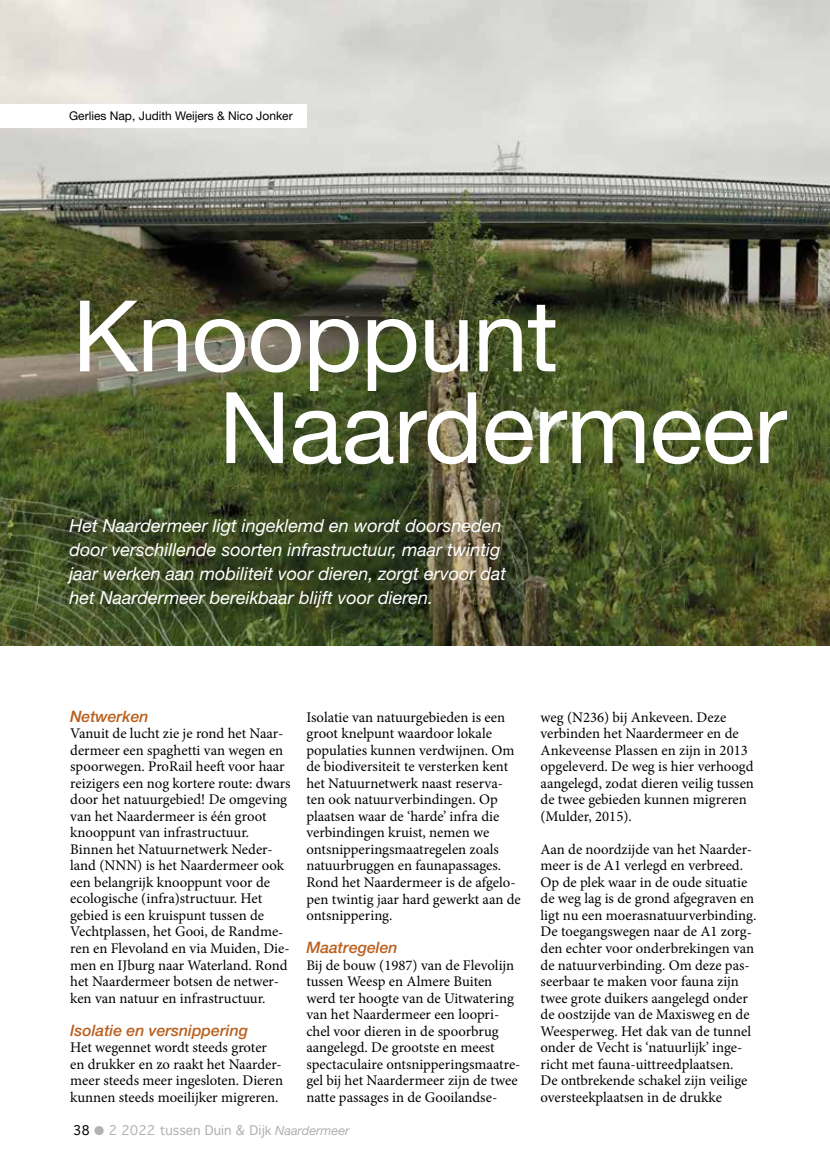
<style>
.page{position:relative;width:830px;height:1174px;background:#fff}
.page>*{position:absolute;margin:0;border:0;box-sizing:border-box;transform-origin:0 0}
.t1{font:99px/91.7px "Helvetica Neue LT Std";letter-spacing:-.01em;color:#fff}
.t2{font:italic 18px/24px "Helvetica Neue LT Std";color:#fff}
.t3{font:italic 500 15.75px "Helvetica Neue LT Std";color:#ba601f}
.t4{font:14.7px/16.5px "Minion Pro";color:#000}
.t5{font:12.75px "Geneva";color:#b3b2b2}
.t6{font:12px "Helvetica Neue LT Std";color:#000}
.s1{color:#000}
.s2{font-family:"Helvetica Neue LT Std"}
.s3{font-family:"Helvetica Neue LT Std";font-style:italic}
</style>
<div class="page">
<img style="left:0;top:0;width:829px;height:645px">
<div style="left:0;top:104px;width:306px;height:24px;background:#fff"></div>
<p class="t6" style="left:69px;top:109px;width:225px">Gerlies Nap, Judith Weijers &amp; Nico Jonker</p>
<h1 class="t1" style="left:219px;top:289px;width:569px;text-indent:-146px">Knooppunt<br>Naardermeer</h1>
<p class="t2" style="left:69px;top:513px;width:438px">Het Naardermeer ligt ingeklemd en wordt doorsneden door verschillende soorten infrastructuur, maar twintig jaar werken aan mobiliteit voor dieren, zorgt ervoor dat het Naardermeer bereikbaar blijft voor dieren.</p>
<p class="t3" style="left:70px;top:707px;width:80px">Netwerken</p>
<p class="t4" style="left:70px;top:725px;width:222px">Vanuit de lucht zie je rond het Naar&shy;dermeer een spaghetti van wegen en spoorwegen. ProRail heeft voor haar reizigers een nog kortere route: dwars door het natuurgebied! De omgeving van het Naardermeer is één groot knooppunt van infrastructuur.<br>Binnen het Natuurnetwerk Neder&shy;land (NNN) is het Naardermeer ook een belangrijk knooppunt voor de ecologische (infra)structuur. Het gebied is een kruispunt tussen de Vechtplassen, het Gooi, de Randme&shy;ren en Flevoland en via Muiden, Die&shy;men en IJburg naar Waterland. Rond het Naardermeer botsen de netwer&shy;ken van natuur en infrastructuur.</p>
<p class="t3" style="left:70px;top:1020px;width:179px">Isolatie en versnippering</p>
<p class="t4" style="left:70px;top:1039px;width:214px">Het wegennet wordt steeds groter en drukker en zo raakt het Naarder&shy;meer steeds meer ingesloten. Dieren kunnen steeds moeilijker migreren.</p>
<p class="t4" style="left:306px;top:709px;width:216px">Isolatie van natuurgebieden is een groot knelpunt waardoor lokale populaties kunnen verdwijnen. Om de biodiversiteit te versterken kent het Natuurnetwerk naast reserva&shy;ten ook natuurverbindingen. Op plaatsen waar de ‘harde’ infra die verbindingen kruist, nemen we ontsnipperingsmaatregelen zoals natuurbruggen en faunapassages.<br>Rond het Naardermeer is de afgelo&shy;pen twintig jaar hard gewerkt aan de ontsnippering.</p>
<p class="t3" style="left:306px;top:938px;width:93px">Maatregelen</p>
<p class="t4" style="left:306px;top:956px;width:215px">Bij de bouw (1987) van de Flevolijn tussen Weesp en Almere Buiten werd ter hoogte van de Uitwatering van het Naardermeer een loopri&shy;chel voor dieren in de spoorbrug aangelegd. De grootste en meest spectaculaire ontsnipperingsmaatre&shy;gel bij het Naardermeer zijn de twee natte passages in de Gooilandse-</p>
<p class="t5" style="left:73px;top:1122px;width:278px"><span class="s1">38</span> ● 2 2022 tussen Duin &amp; Dij<span class="s2">k</span> <span class="s3">Naardermeer</span></p>
<p class="t4" style="left:540px;top:709px;width:215px">weg (N236) bij Ankeveen. Deze verbinden het Naardermeer en de<br>Ankeveense Plassen en zijn in 2013 opgeleverd. De weg is hier verhoogd aangelegd, zodat dieren veilig tussen de twee gebieden kunnen migreren (Mulder, 2015).</p>
<p class="t4" style="left:540px;top:841px;width:217px">Aan de noordzijde van het Naarder&shy;meer is de A1 verlegd en verbreed.<br>Op de plek waar in de oude situatie de weg lag is de grond afgegraven en ligt nu een moerasnatuurverbinding.<br>De toegangswegen naar de A1 zorg&shy;den echter voor onderbrekingen van de natuurverbinding. Om deze pas&shy;seerbaar te maken voor fauna zijn twee grote duikers aangelegd onder de oostzijde van de Maxisweg en de Weesperweg. Het dak van de tunnel onder de Vecht is ‘natuurlijk’ inge&shy;richt met fauna-uittreedplaatsen.<br>De ontbrekende schakel zijn veilige oversteekplaatsen in de drukke</p>
</div>
